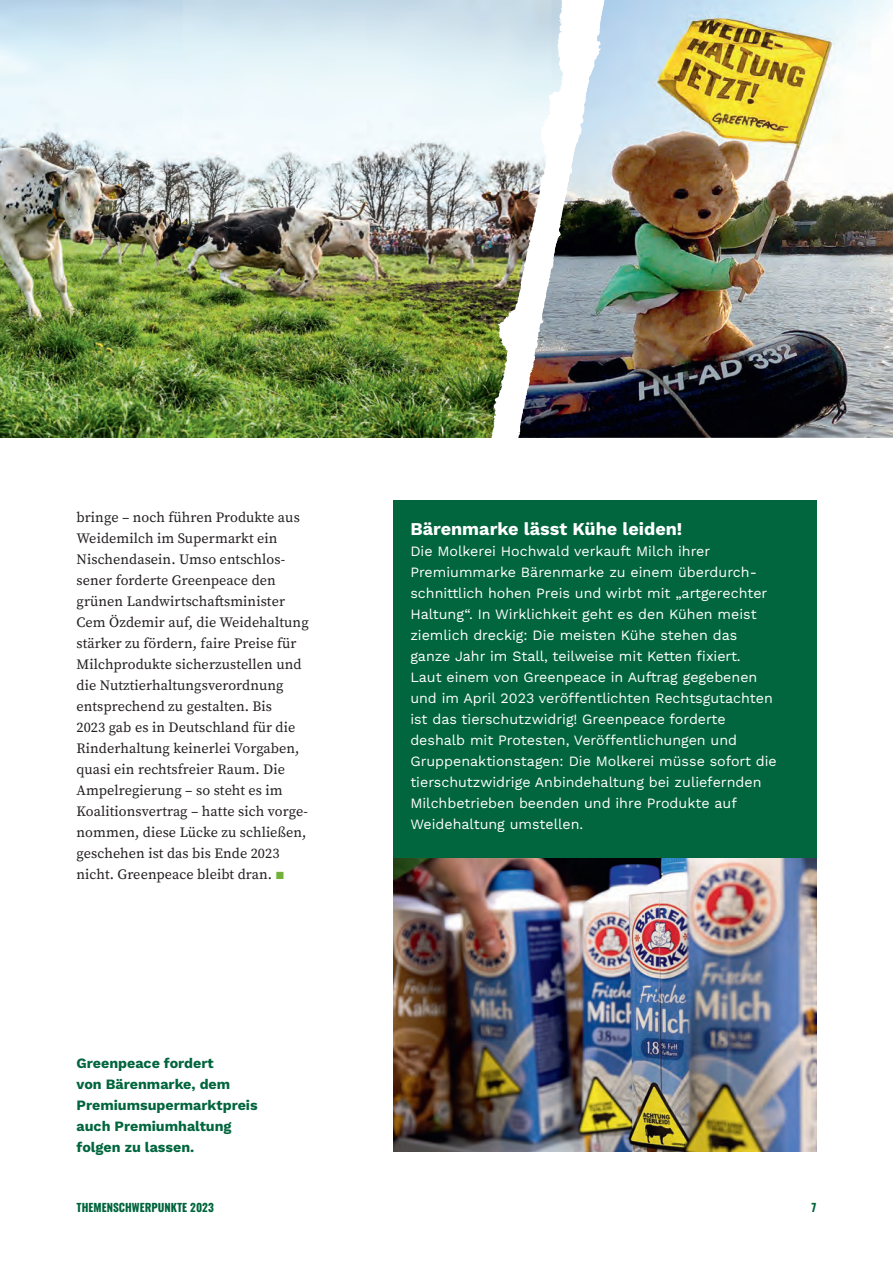
<style>
.page{position:relative;width:893px;height:1263px;background:#fff}
.page>*{position:absolute;margin:0;border:0;box-sizing:border-box;transform-origin:0 0}
.Subline_2_ohne_Nr___ohne_Abstand{font:700 18px "Work Sans";color:#fff}
.Infokasten_nicht_auf_Raster{font:14.25px/21px "Work Sans";color:#fff}
.Fließtext_Thema__Einzug{font:14.25px/21px "Source Serif Pro";letter-spacing:.005em;color:#231f20}
.BU_und_Intro{font:700 14.25px/21px "Work Sans";color:#01653d}
.Footertitel{font:11.25px "Zodiac Sans";color:#01653d}
.s1{font-family:"Work Sans";font-weight:700;color:#73b13b}
</style>
<div class="page">
<img style="left:0;top:0;width:440px;height:438px">
<img style="left:640px;top:0;width:253px;height:438px">
<img style="left:481px;top:0;width:159px;height:501px">
<img style="left:440px;top:0;width:164px;height:486px">
<img style="left:393px;top:858px;width:423px;height:294px">
<div style="left:393px;top:501px;width:423px;height:357px;background:#01653d"></div>
<p class="Fließtext_Thema__Einzug" style="left:77px;top:507px;width:234px">bringe – noch führen Produkte aus Weidemilch im Supermarkt ein Nischendasein. Umso entschlos&shy;sener forderte Greenpeace den grünen Landwirtschaftsminister Cem Özdemir auf, die Weidehaltung stärker zu fördern, faire Preise für Milchprodukte sicherzustellen und die Nutztierhaltungsverordnung entsprechend zu gestalten. Bis<br>2023 gab es in Deutschland für die Rinderhaltung keinerlei Vorgaben, quasi ein rechtsfreier Raum. Die Ampelregierung – so steht es im Koalitionsvertrag – hatte sich vorge&shy;nommen, diese Lücke zu schließen, geschehen ist das bis Ende 2023 nicht. Greenpeace bleibt dran. <span class="s1">▪</span></p>
<p class="BU_und_Intro" style="left:77px;top:1052px;width:183px">Greenpeace fordert<br>von Bärenmarke, dem<br>Premiumsupermarktpreis auch Premiumhaltung folgen zu lassen.</p>
<p class="Subline_2_ohne_Nr___ohne_Abstand" style="left:410px;top:515px;width:273px">Bärenmarke lässt Kühe leiden!</p>
<p class="Infokasten_nicht_auf_Raster" style="left:410px;top:540px;width:368px">Die Molkerei Hochwald verkauft Milch ihrer Premiummarke Bärenmarke zu einem überdurch&shy;schnittlich hohen Preis und wirbt mit „artgerechter Haltung“. In Wirklichkeit geht es den Kühen meist ziemlich dreckig: Die meisten Kühe stehen das ganze Jahr im Stall, teilweise mit Ketten fixiert.<br>Laut einem von Greenpeace in Auftrag gegebenen und im April 2023 veröffentlichten Rechtsgutachten ist das tierschutzwidrig! Greenpeace forderte deshalb mit Protesten, Veröffentlichungen und Gruppenaktionstagen: Die Molkerei müsse sofort die tierschutzwidrige Anbindehaltung bei zuliefernden Milchbetrieben beenden und ihre Produkte auf Weidehaltung umstellen.</p>
<p class="Footertitel" style="left:77px;top:1201px;width:139px">THEMENSCHWERPUNKTE 2023</p>
<p class="Footertitel" style="left:811px;top:1201px;width:6px">7</p>
</div>
